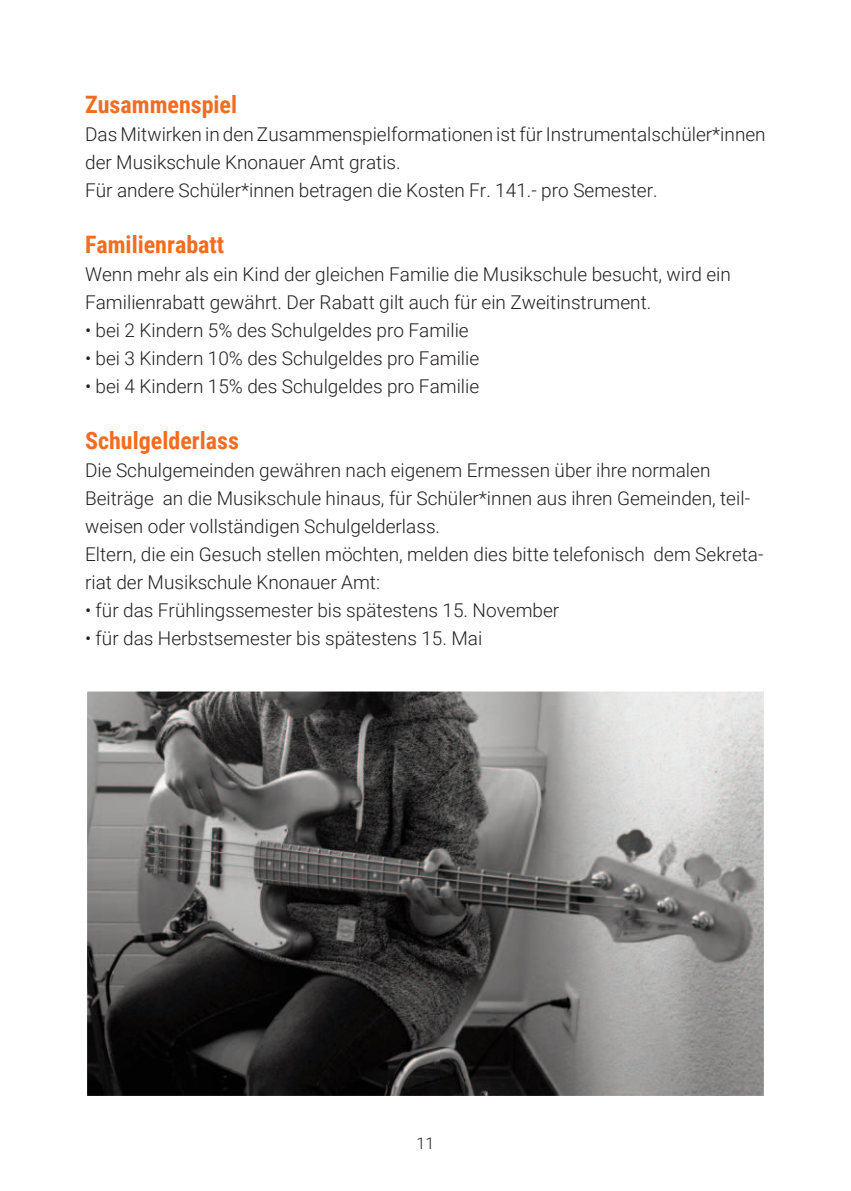
<style>
.page{position:relative;width:851px;height:1191px;background:#fff}
.page>*{position:absolute;margin:0;border:0;box-sizing:border-box;transform-origin:0 0}
.t1{font:700 24px "Roboto Condensed";color:#f36c21}
.t2{font:300 19px/28px "Roboto";color:#231f20}
.t3{font:300 16px "Roboto";color:#231f20}
</style>
<div class="page">
<img style="left:88px;top:692px;width:674px;height:403px">
<div style="left:85px;top:689px;width:680px;height:409px;border:2px solid #fff"></div>
<p class="t1" style="left:85px;top:94px;width:154px">Zusammenspiel</p>
<p class="t2" style="left:85px;top:122px;width:682px">Das Mitwirken in den Zusammenspielformationen ist f¸r Instrumentalsch¸ler*innen der Musikschule Knonauer Amt gratis.<br>F¸r andere Sch¸ler*innen betragen die Kosten Fr. 141.- pro Semester.</p>
<p class="t1" style="left:85px;top:234px;width:141px">Familienrabatt</p>
<p class="t2" style="left:85px;top:262px;width:647px">Wenn mehr als ein Kind der gleichen Familie die Musikschule besucht, wird ein Familienrabatt gew‰hrt. Der Rabatt gilt auch f¸r ein Zweitinstrument.<br>ï bei 2 Kindern 5% des Schulgeldes pro Familie<br>ï bei 3 Kindern 10% des Schulgeldes pro Familie<br>ï bei 4 Kindern 15% des Schulgeldes pro Familie</p>
<p class="t1" style="left:85px;top:430px;width:155px">Schulgelderlass</p>
<p class="t2" style="left:85px;top:458px;width:680px">Die Schulgemeinden gew‰hren nach eigenem Ermessen ¸ber ihre normalen Beitr‰ge an die Musikschule hinaus, f¸r Sch¸ler*innen aus ihren Gemeinden, teil&shy;weisen oder vollst‰ndigen Schulgelderlass.<br>Eltern, die ein Gesuch stellen mˆchten, melden dies bitte telefonisch dem Sekreta&shy;riat der Musikschule Knonauer Amt:<br>ï f¸r das Fr¸hlingssemester bis sp‰testens 15. November<br>ï f¸r das Herbstsemester bis sp‰testens 15. Mai</p>
<p class="t3" style="left:416px;top:1136px;width:19px">11</p>
</div>
